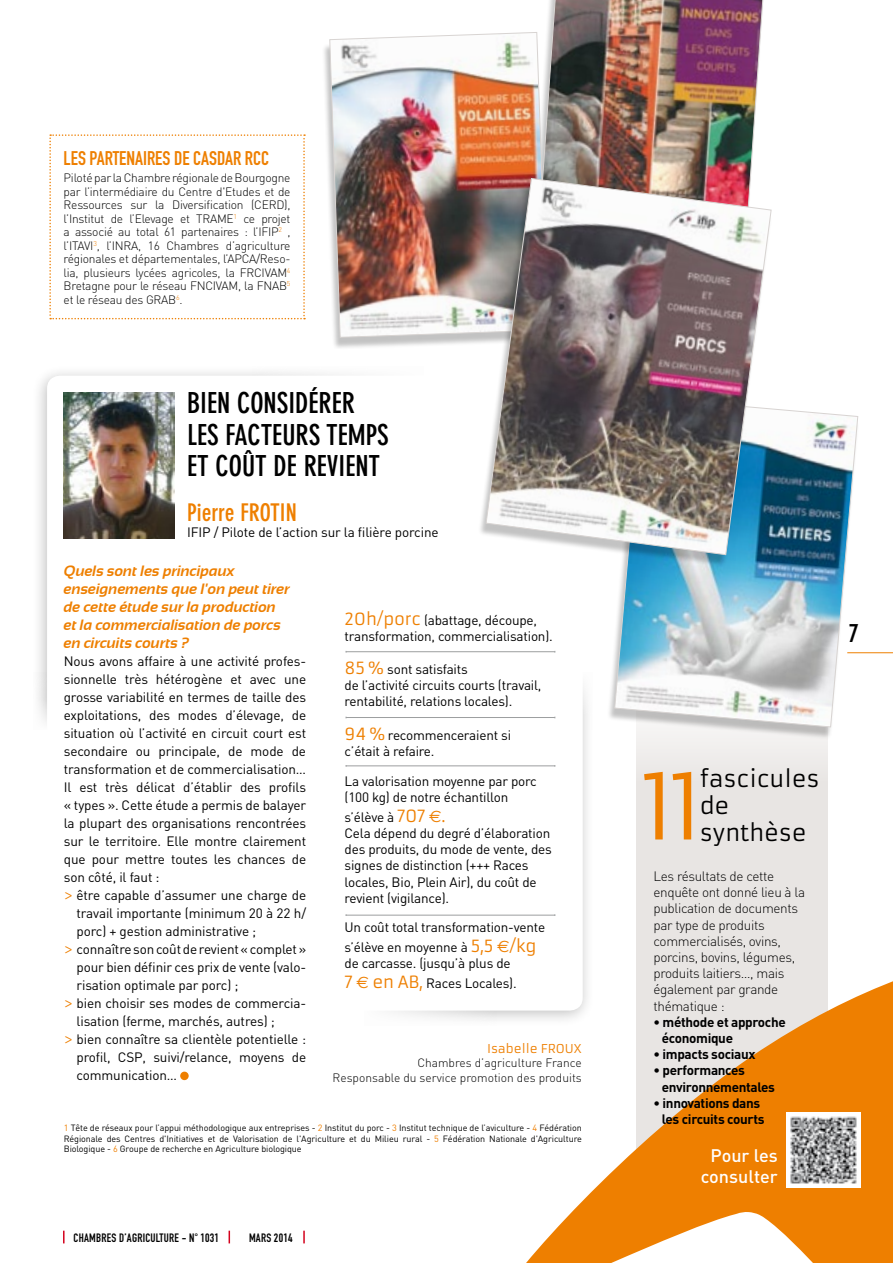
<style>
.page{position:relative;width:893px;height:1263px;background:#fff}
.page>*{position:absolute;margin:0;border:0;box-sizing:border-box;transform-origin:0 0}
.t1{font:700 condensed 28.5px/31.5px "DIN Neuzeit Grotesk";color:#000}
.t2{font:700 condensed 25.5px "DIN Neuzeit Grotesk";color:#000}
.t3{font:700 condensed 24px "DIN Neuzeit Grotesk";color:#ee7f00}
.t4{font:22.5px/27px "Armata";letter-spacing:-.01em;color:#000}
.t5{font:19.5px "DIN Engschrift";color:#ee7f00}
.t6{font:500 18px/21.6px "DIN";color:#fff;text-align:center}
.t7{font:italic 700 15px/18px "Sansation";color:#ee7f00}
.t8{font:13.5px/16.2px "DIN";letter-spacing:-.01em;color:#000}
.t9{font:300 13.5px/16.2px "DIN";letter-spacing:-.025em;color:#000}
.t10{font:700 13.5px/16.2px "DIN";letter-spacing:-.025em;color:#000}
.t11{font:300 12px/13.5px "DIN";letter-spacing:-.01em;color:#000;text-align:justify}
.t12{font:12px "DIN Engschrift";letter-spacing:.02em;color:#000}
.t13{font:12px "Armata";color:#ee7f00}
.t14{font:9px/10.8px "DIN";letter-spacing:-.01em;color:#000;text-align:justify}
.s1{font-family:"Armata";color:#ee7f00}
.s2{font-family:"Armata";font-size:16.5px;color:#ee7f00}
.s3{font-family:"Euro Sans";font-size:16.5px;color:#ee7f00}
.s4{color:#ee7f00}
</style>
<div class="page">
<div style="left:636px;top:653px;width:192px;height:543px;background:#e8e5e3"></div>
<svg style="left:526px;top:981px;width:367px;height:282px;fill:#ee7f00"></svg>
<hr style="left:847px;top:652px;width:46px;height:1px;background:#ee7f00">
<svg style="left:63px;top:1231px;width:2px;height:12px"></svg>
<svg style="left:303px;top:1231px;width:2px;height:12px"></svg>
<svg style="left:229px;top:1231px;width:1px;height:12px"></svg>
<div style="left:31px;top:363px;width:515px;height:444px;background:#000;opacity:.25"></div>
<div style="left:47px;top:376px;width:487px;height:415px;background:#fff;border-radius:13px"></div>
<div style="left:0;top:688px;width:600px;height:173px;background:#fff"></div>
<div style="left:253px;top:301px;width:360px;height:497px;background:#fff"></div>
<div style="left:260px;top:503px;width:335px;height:524px;background:#000;opacity:.25"></div>
<div style="left:276px;top:515px;width:307px;height:495px;background:#fff;border-radius:13px"></div>
<div style="left:30px;top:484px;width:599px;height:246px;background:#fff"></div>
<div style="left:215px;top:599px;width:282px;height:460px;background:#fff"></div>
<div style="left:607px;top:401px;width:252px;height:338px;background:#000;opacity:.24"></div>
<img style="left:614px;top:401px;width:244px;height:326px">
<svg style="left:180px;top:1071px;width:9px;height:9px"></svg>
<img style="left:64px;top:393px;width:110px;height:145px">
<svg style="left:644px;top:772px;width:47px;height:67px"></svg>
<img style="left:786px;top:1113px;width:75px;height:74px">
<hr style="left:346px;top:651px;width:209px;height:1px;background:#9c9e9f">
<hr style="left:346px;top:717px;width:209px;height:1px;background:#9c9e9f">
<hr style="left:346px;top:766px;width:209px;height:1px;background:#9c9e9f">
<hr style="left:346px;top:915px;width:209px;height:1px;background:#9c9e9f">
<img style="left:547px;top:0;width:217px;height:178px">
<svg style="left:49px;top:134px;width:256px;height:185px"></svg>
<div style="left:322px;top:36px;width:226px;height:314px;background:#000;opacity:.24"></div>
<img style="left:329px;top:32px;width:219px;height:306px">
<div style="left:478px;top:182px;width:294px;height:385px;background:#000;opacity:.24"></div>
<img style="left:486px;top:178px;width:286px;height:377px">
<h3 class="t5" style="left:64px;top:146px;width:190px">LES PARTENAIRES DE CASDAR RCC</h3>
<p class="t11" style="left:64px;top:171px;width:228px">Piloté par la Chambre régionale de Bourgogne par l’intermédiaire du Centre d'Etudes et de Ressources sur la Diversification (CERD), l’Institut de l’Elevage et TRAME<sup>1</sup> ce projet a associé au total 61 partenaires : l’IFIP<sup>2</sup> , l’ITAVI<sup>3</sup>, l’INRA, 16 Chambres d’agriculture régionales et départementales, l’APCA/Reso&shy;lia, plusieurs lycées agricoles, la FRCIVAM<sup>4<br></sup>Bretagne pour le réseau FNCIVAM, la FNAB<sup>5 </sup>et le réseau des GRAB<sup>6</sup>.</p>
<h1 class="t1" style="left:187px;top:388px;width:203px">BIEN CONSIDÉRER<br>LES FACTEURS TEMPS<br>ET COÛT DE REVIENT</h1>
<h3 class="t3" style="left:187px;top:498px;width:111px">PIERRE FROTIN</h3>
<p class="t8" style="left:187px;top:524px;width:253px">IFIP / Pilote de l’action sur la filière porcine</p>
<p class="t7" style="left:64px;top:562px;width:228px">Quels sont les principaux enseignements que l'on peut tirer de cette étude sur la production et la commercialisation de porcs en circuits courts ?</p>
<p class="t8" style="left:64px;top:653px;width:244px">Nous avons affaire à une activité profes-</p>
<p class="t8" style="left:64px;top:671px;width:244px">sionnelle très hétérogène et avec une</p>
<p class="t8" style="left:64px;top:689px;width:244px">grosse variabilité en termes de taille des</p>
<p class="t8" style="left:64px;top:707px;width:244px">exploitations, des modes d’élevage, de</p>
<p class="t8" style="left:64px;top:725px;width:244px">situation où l’activité en circuit court est</p>
<p class="t8" style="left:64px;top:743px;width:244px">secondaire ou principale, de mode de</p>
<p class="t8" style="left:64px;top:761px;width:244px">transformation et de commercialisation…</p>
<p class="t8" style="left:64px;top:779px;width:244px">Il est très délicat d’établir des profils</p>
<p class="t8" style="left:64px;top:797px;width:244px">« types ». Cette étude a permis de balayer</p>
<p class="t8" style="left:64px;top:815px;width:244px">la plupart des organisations rencontrées</p>
<p class="t8" style="left:64px;top:833px;width:244px">sur le territoire. Elle montre clairement</p>
<p class="t8" style="left:64px;top:851px;width:244px">que pour mettre toutes les chances de</p>
<p class="t8" style="left:64px;top:869px;width:97px">son côté, il faut :</p>
<p class="t8" style="left:64px;top:887px;width:244px"><span class="s1">&gt;</span> être capable d’assumer une charge de</p>
<p class="t8" style="left:77px;top:905px;width:231px">travail importante (minimum 20 à 22 h/</p>
<p class="t8" style="left:77px;top:923px;width:181px">porc) + gestion administrative ;</p>
<p class="t8" style="left:64px;top:941px;width:244px"><span class="s1">&gt;</span> connaître son coût de revient « complet »</p>
<p class="t8" style="left:77px;top:959px;width:231px">pour bien définir ces prix de vente (valo-</p>
<p class="t8" style="left:77px;top:977px;width:163px">risation optimale par porc) ;</p>
<p class="t8" style="left:64px;top:995px;width:244px"><span class="s1">&gt;</span> bien choisir ses modes de commercia-</p>
<p class="t8" style="left:77px;top:1013px;width:200px">lisation (ferme, marchés, autres) ;</p>
<p class="t8" style="left:64px;top:1031px;width:244px"><span class="s1">&gt;</span> bien connaître sa clientèle potentielle :</p>
<p class="t8" style="left:77px;top:1049px;width:231px">profil, CSP, suivi/relance, moyens de</p>
<p class="t8" style="left:77px;top:1067px;width:102px">communication…</p>
<p class="t8" style="left:345px;top:611px;width:210px"><span class="s2">20h/porc</span> (abattage, découpe, transformation, commercialisation).</p>
<p class="t8" style="left:345px;top:661px;width:198px"><span class="s2">85 %</span> sont satisfaits<br>de l’activité circuits courts (travail, rentabilité, relations locales).</p>
<p class="t8" style="left:345px;top:726px;width:168px"><span class="s2">94 %</span> recommenceraient si c’était à refaire.</p>
<p class="t8" style="left:345px;top:772px;width:194px">La valorisation moyenne par porc (100 kg) de notre échantillon</p>
<p class="t8" style="left:345px;top:808px;width:209px">s’élève à <span class="s2">707</span> <span class="s3">€</span><span class="s2">.<br></span>Cela dépend du degré d’élaboration des produits, du mode de vente, des signes de distinction (+++ Races locales, Bio, Plein Air), du coût de revient (vigilance).</p>
<p class="t8" style="left:345px;top:917px;width:202px;line-height:19.8px">U n coût total transformation-vente s’élève en moyenne à <span class="s2">5,5</span> <span class="s3">€</span><span class="s2">/kg</span></p>
<p class="t8" style="left:345px;top:953px;width:174px;line-height:19.8px">de carcasse. (jusqu’à plus de<br><span class="s2">7</span> <span class="s3">€</span> <span class="s2">en AB,</span> Races Locales).</p>
<p class="t13" style="left:487px;top:1041px;width:96px">Isabelle FROUX</p>
<p class="t11" style="left:333px;top:1056px;width:251px;line-height:14.4px;text-align:right">Chambres d’agriculture France<br>Responsable du service promotion des produits</p>
<p class="t14" style="left:64px;top:1122px;width:520px"><span class="s4">1</span> Tête de réseaux pour l’appui méthodologique aux entreprises - <span class="s4">2</span> Institut du porc - <span class="s4">3</span> Institut technique de l’aviculture - <span class="s4">4</span> Fédération Régionale des Centres d'Initiatives et de Valorisation de l'Agriculture et du M ilieu rural - <span class="s4">5</span> Fédération Nationale d'Agriculture Biologique - <span class="s4">6</span> Groupe de recherche en Agriculture biologique</p>
<p class="t12" style="left:74px;top:1230px;width:147px">CHAMBRES D’AGRICULTURE - N° 1031</p>
<p class="t12" style="left:249px;top:1230px;width:7px">MARS</p>
<p class="t12" style="left:274px;top:1230px;width:20px">2014</p>
<h2 class="t2" style="left:848px;top:618px;width:12px">7</h2>
<h3 class="t4" style="left:700px;top:765px;width:121px">fascicules de synthèse</h3>
<p class="t9" style="left:653px;top:868px;width:153px">Les résultats de cette enquête ont donné lieu à la publication de documents par type de produits commercialisés, ovins, porcins, bovins, légumes, produits laitiers…, mais également par grande thématique :</p>
<p class="t10" style="left:662px;top:1013px;width:125px;text-indent:-8px">• méthode et approche économique</p>
<p class="t10" style="left:653px;top:1045px;width:104px">• impacts sociaux</p>
<p class="t10" style="left:662px;top:1062px;width:115px;text-indent:-8px">• performances environnementales</p>
<p class="t10" style="left:662px;top:1094px;width:104px;text-indent:-8px">• innovations dans les circuits courts</p>
<h3 class="t6" style="left:701px;top:1144px;width:78px">Pour les consulter</h3>
</div>
